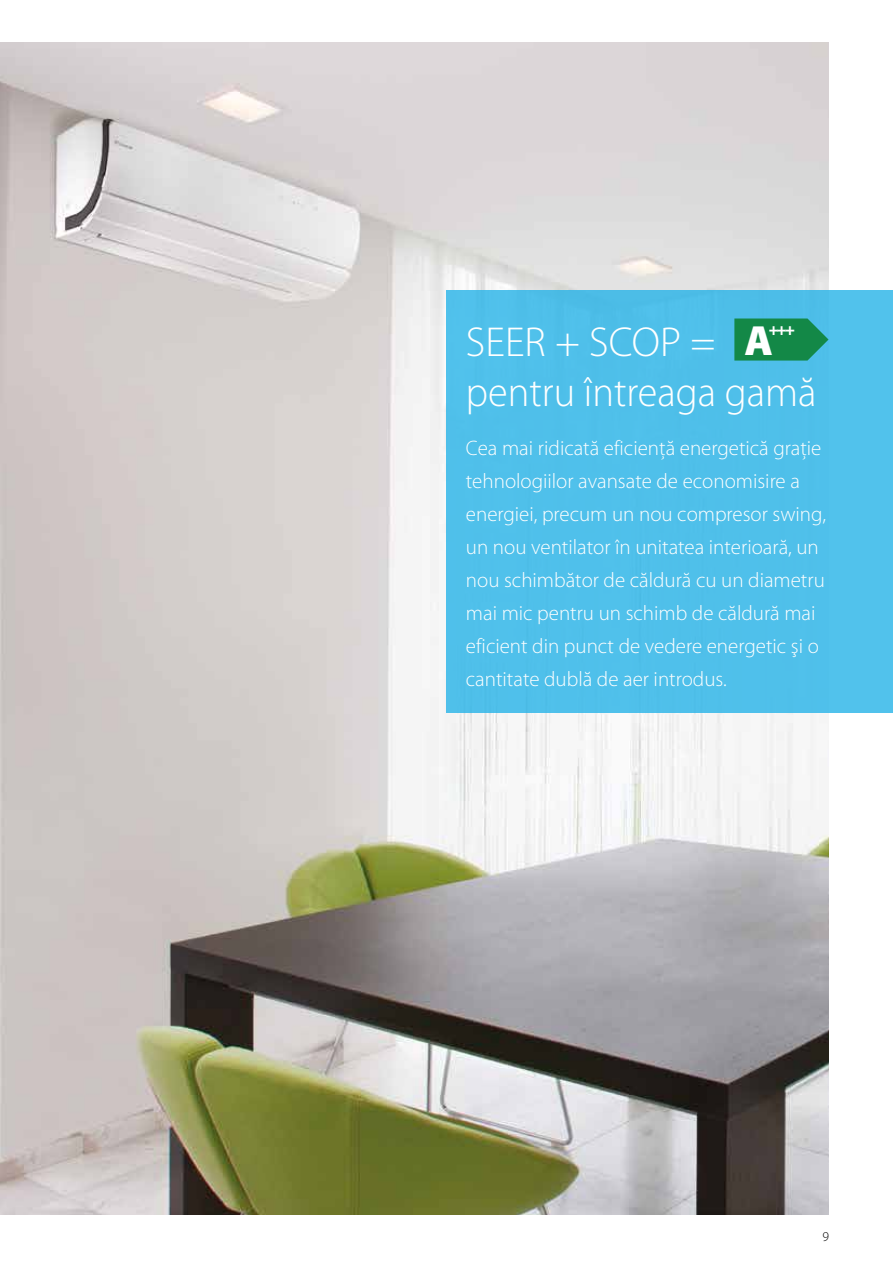
<style>
.page{position:relative;width:893px;height:1263px;background:#fff}
.page>*{position:absolute;margin:0;border:0;box-sizing:border-box;transform-origin:0 0}
.t1{font:300 42px "Myriad Pro";color:#fff;scale:.96 1}
.t2{font:300 42px "Myriad Pro";color:#fff}
.t3{font:300 21px/33px "Myriad Pro";color:#fff}
.t4{font:900 16.5px "Myriad Pro";color:#fff}
.t5{font:300 13.5px "Myriad Pro";color:#000}
.s1{font-weight:900;font-size:42.45px}
</style>
<div class="page">
<img style="left:0;top:43px;width:828px;height:1171px">
<div style="left:446px;top:290px;width:447px;height:422px;background:#4fc0ea"></div>
<svg style="left:734px;top:318px;width:94px;height:43px;background:#1a8f5c"></svg>
<p class="t4" style="left:769px;top:320px;width:28px">+++</p>
<h1 class="t2" style="left:466px;top:319px;width:309px">SEER + SCOP = <span class="s1">A</span></h1>
<h1 class="t1" style="left:466px;top:368px;width:367px">pentru întreaga gamă</h1>
<p class="t3" style="left:466px;top:432px;width:362px">Cea mai ridicată eficienţă energetică graţie tehnologiilor avansate de economisire a energiei, precum un nou compresor swing, un nou ventilator în unitatea interioară, un nou schimbător de căldură cu un diametru mai mic pentru un schimb de căldură mai eficient din punct de vedere energetic şi o cantitate dublă de aer introdus.</p>
<p class="t5" style="left:823px;top:1229px;width:8px">9</p>
</div>
